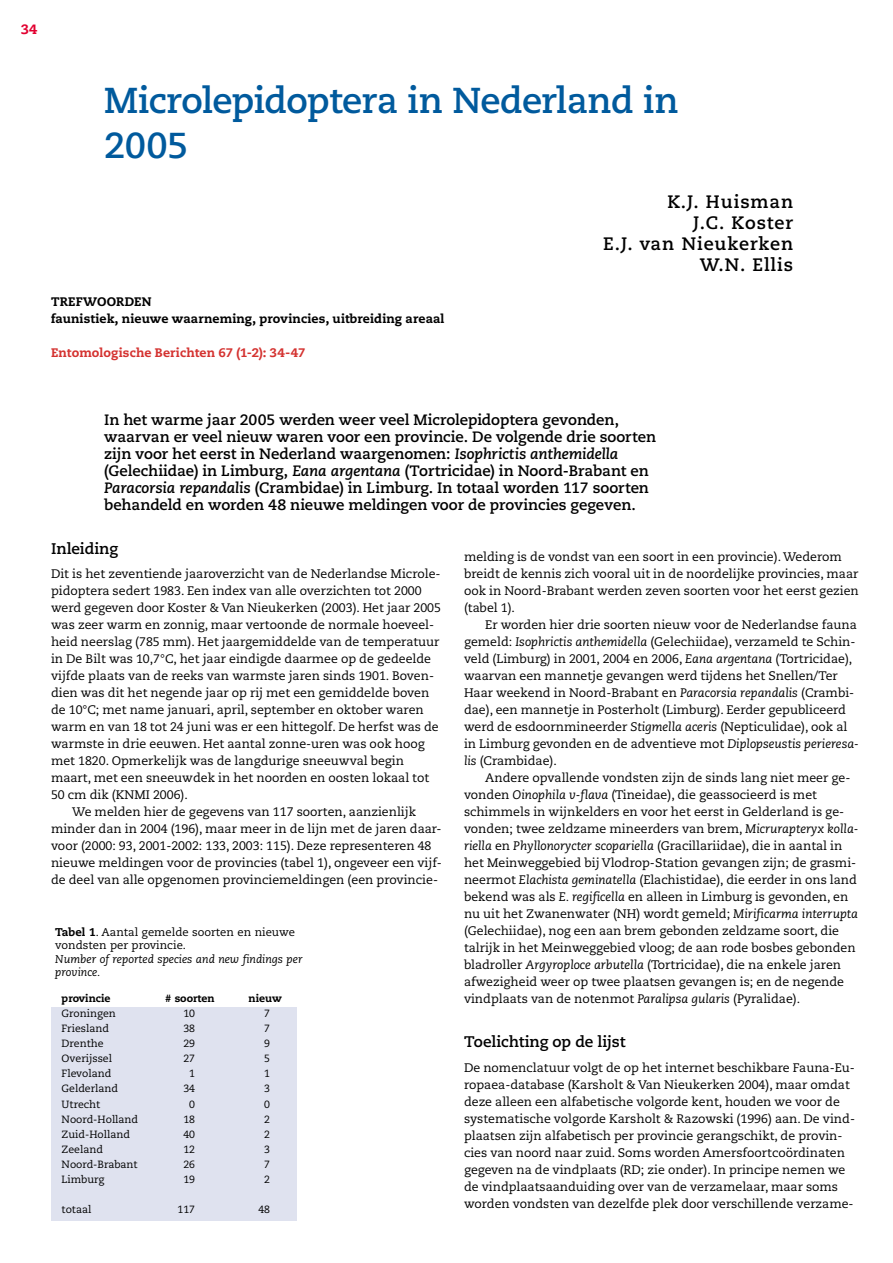
<style>
.page{position:relative;width:893px;height:1263px;background:#fff}
.page>*{position:absolute;margin:0;border:0;box-sizing:border-box;transform-origin:0 0}
.t1{font:700 36px/45px "Caecilia LT Std";letter-spacing:-.015em;color:#005a9d}
.t2{font:700 18px/21px "Caecilia LT Std";letter-spacing:.05em;color:#000;text-align:right}
.t3{font:700 15.3px "Caecilia LT Std";letter-spacing:-.005em;color:#000}
.t4{font:700 15px/17px "Caecilia LT Std";letter-spacing:-.005em;color:#000}
.t5{font:800 13.5px "Caecilia LT Std";color:#e20030}
.t6{font:12.3px/17px "Caecilia LT Std";color:#000}
.t7{font:800 12.3px/17px "Caecilia LT Std";letter-spacing:.005em;color:#000}
.t8{font:800 12.3px "Caecilia LT Std";letter-spacing:.005em;color:#d43230}
.t9{font:11.25px/13.5px "Caecilia LT Std";color:#000}
.t10{font:italic 11.25px/13.5px "Caecilia LT Std";color:#000}
.t11{font:10.5px "Caecilia LT Std";color:#000}
.t12{font:800 10.5px "Caecilia LT Std";color:#000}
.s1{font-style:italic}
.s2{font-weight:800}
</style>
<div class="page">
<div style="left:51px;top:1007px;width:246px;height:213px;background:#dfe2ef"></div>
<p class="t5" style="left:21px;top:21px;width:17px">34</p>
<h1 class="t1" style="left:104px;top:78px;width:576px">Microlepidoptera in Nederland in<br>2005</h1>
<h2 class="t2" style="left:603px;top:192px;width:191px">K.J. Huisman<br>J.C. Koster<br>E.J. van Nieukerken<br>W.N. Ellis</h2>
<p class="t7" style="left:51px;top:293px;width:395px">TREFWOORDEN<br>faunistiek, nieuwe waarneming, provincies, uitbreiding areaal</p>
<p class="t8" style="left:51px;top:345px;width:256px">Entomologische Berichten 67 (1-2): 34-47</p>
<p class="t4" style="left:104px;top:412px;width:553px">In het warme jaar 2005 werden weer veel Microlepidoptera gevonden, waarvan er veel nieuw waren voor een provincie. De volgende drie soorten zijn voor het eerst in Nederland waargenomen: <span class="s1">Isophrictis anthemidella </span>(Gelechiidae) in Limburg, <span class="s1">Eana argentana</span> (Tortricidae) in Noord-Brabant en <span class="s1">Paracorsia repandalis</span> (Crambidae) in Limburg. In totaal worden 117 soorten behandeld en worden 48 nieuwe meldingen voor de provincies gegeven.</p>
<p class="t3" style="left:51px;top:539px;width:69px">Inleiding</p>
<p class="t6" style="left:51px;top:566px;width:391px">Dit is het zeventiende jaaroverzicht van de Nederlandse Microle-</p>
<p class="t6" style="left:51px;top:583px;width:372px">pidoptera sedert 1983. Een index van alle overzichten tot 2000</p>
<p class="t6" style="left:51px;top:600px;width:392px">werd gegeven door Koster &amp; Van Nieukerken (2003). Het jaar 2005</p>
<p class="t6" style="left:51px;top:617px;width:385px">was zeer warm en zonnig, maar vertoonde de normale hoeveel-</p>
<p class="t6" style="left:51px;top:634px;width:390px">heid neerslag (785 mm). Het jaargemiddelde van de temperatuur</p>
<p class="t6" style="left:51px;top:651px;width:382px">in De Bilt was 10,7°C, het jaar eindigde daarmee op de gedeelde</p>
<p class="t6" style="left:51px;top:668px;width:384px">vijfde plaats van de reeks van warmste jaren sinds 1901. Boven-</p>
<p class="t6" style="left:51px;top:685px;width:380px">dien was dit het negende jaar op rij met een gemiddelde boven</p>
<p class="t6" style="left:51px;top:702px;width:374px">de 10°C; met name januari, april, september en oktober waren</p>
<p class="t6" style="left:51px;top:719px;width:389px">warm en van 18 tot 24 juni was er een hittegolf. De herfst was de</p>
<p class="t6" style="left:51px;top:736px;width:375px">warmste in drie eeuwen. Het aantal zonne-uren was ook hoog</p>
<p class="t6" style="left:51px;top:753px;width:354px">met 1820. Opmerkelijk was de langdurige sneeuwval begin</p>
<p class="t6" style="left:51px;top:770px;width:380px">maart, met een sneeuwdek in het noorden en oosten lokaal tot</p>
<p class="t6" style="left:51px;top:787px;width:138px">50 cm dik (KNMI 2006).</p>
<p class="t6" style="left:72px;top:804px;width:345px">We melden hier de gegevens van 117 soorten, aanzienlijk</p>
<p class="t6" style="left:51px;top:821px;width:392px">minder dan in 2004 (196), maar meer in de lijn met de jaren daar-</p>
<p class="t6" style="left:51px;top:838px;width:382px">voor (2000: 93, 2001-2002: 133, 2003: 115). Deze representeren 48</p>
<p class="t6" style="left:51px;top:855px;width:392px">nieuwe meldingen voor de provincies (tabel 1), ongeveer een vijf-</p>
<p class="t6" style="left:51px;top:872px;width:389px">de deel van alle opgenomen provinciemeldingen (een provincie-</p>
<p class="t9" style="left:55px;top:925px;width:241px"><span class="s2">Tabel 1</span>. Aantal gemelde soorten en nieuwe vondsten per provincie.</p>
<p class="t10" style="left:55px;top:952px;width:249px">Number of reported species and new findings per province.</p>
<p class="t12" style="left:62px;top:992px;width:50px">provincie</p>
<p class="t12" style="left:165px;top:992px;width:51px"># soorten</p>
<p class="t12" style="left:249px;top:992px;width:35px">nieuw</p>
<p class="t11" style="left:62px;top:1008px;width:56px">Groningen</p>
<p class="t11" style="left:183px;top:1008px;width:13px">10</p>
<p class="t11" style="left:264px;top:1008px;width:7px">7</p>
<p class="t11" style="left:62px;top:1023px;width:49px">Friesland</p>
<p class="t11" style="left:183px;top:1023px;width:13px">38</p>
<p class="t11" style="left:264px;top:1023px;width:7px">7</p>
<p class="t11" style="left:62px;top:1038px;width:44px">Drenthe</p>
<p class="t11" style="left:183px;top:1038px;width:13px">29</p>
<p class="t11" style="left:264px;top:1038px;width:7px">9</p>
<p class="t11" style="left:62px;top:1053px;width:52px">Overijssel</p>
<p class="t11" style="left:183px;top:1053px;width:13px">27</p>
<p class="t11" style="left:264px;top:1053px;width:7px">5</p>
<p class="t11" style="left:62px;top:1068px;width:51px">Flevoland</p>
<p class="t11" style="left:189px;top:1068px;width:7px">1</p>
<p class="t11" style="left:264px;top:1068px;width:7px">1</p>
<p class="t11" style="left:62px;top:1083px;width:58px">Gelderland</p>
<p class="t11" style="left:183px;top:1083px;width:13px">34</p>
<p class="t11" style="left:264px;top:1083px;width:7px">3</p>
<p class="t11" style="left:62px;top:1098px;width:40px">Utrecht</p>
<p class="t11" style="left:189px;top:1098px;width:7px">0</p>
<p class="t11" style="left:264px;top:1098px;width:7px">0</p>
<p class="t11" style="left:62px;top:1113px;width:78px">Noord-Holland</p>
<p class="t11" style="left:183px;top:1113px;width:13px">18</p>
<p class="t11" style="left:264px;top:1113px;width:7px">2</p>
<p class="t11" style="left:62px;top:1128px;width:70px">Zuid-Holland</p>
<p class="t11" style="left:183px;top:1128px;width:13px">40</p>
<p class="t11" style="left:264px;top:1128px;width:7px">2</p>
<p class="t11" style="left:62px;top:1143px;width:43px">Zeeland</p>
<p class="t11" style="left:183px;top:1143px;width:13px">12</p>
<p class="t11" style="left:264px;top:1143px;width:7px">3</p>
<p class="t11" style="left:62px;top:1158px;width:78px">Noord-Brabant</p>
<p class="t11" style="left:183px;top:1158px;width:13px">26</p>
<p class="t11" style="left:264px;top:1158px;width:7px">7</p>
<p class="t11" style="left:62px;top:1173px;width:44px">Limburg</p>
<p class="t11" style="left:183px;top:1173px;width:13px">19</p>
<p class="t11" style="left:264px;top:1173px;width:7px">2</p>
<p class="t11" style="left:62px;top:1203px;width:31px">totaal</p>
<p class="t11" style="left:178px;top:1203px;width:19px">117</p>
<p class="t11" style="left:258px;top:1203px;width:13px">48</p>
<p class="t6" style="left:464px;top:549px;width:396px">melding is de vondst van een soort in een provincie). Wederom breidt de kennis zich vooral uit in de noordelijke provincies, maar ook in Noord-Brabant werden zeven soorten voor het eerst gezien (tabel 1).</p>
<p class="t6" style="left:464px;top:617px;width:396px;text-indent:21px">Er worden hier drie soorten nieuw voor de Nederlandse fauna gemeld: <span class="s1">Isophrictis anthemidella</span> (Gelechiidae), verzameld te Schin&shy;veld (Limburg) in 2001, 2004 en 2006, <span class="s1">Eana argentana</span> (Tortricidae), waarvan een mannetje gevangen werd tijdens het Snellen/Ter Haar weekend in Noord-Brabant en <span class="s1">Paracorsia repandalis</span> (Crambi&shy;dae), een mannetje in Posterholt (Limburg). Eerder gepubliceerd werd de esdoornmineerder <span class="s1">Stigmella aceris</span> (Nepticulidae), ook al in Limburg gevonden en de adventieve mot <span class="s1">Diplopseustis perieresa&shy;lis</span> (Crambidae).</p>
<p class="t6" style="left:464px;top:770px;width:396px;text-indent:21px">Andere opvallende vondsten zijn de sinds lang niet meer ge&shy;vonden <span class="s1">Oinophila v-flava</span> (Tineidae), die geassocieerd is met schimmels in wijnkelders en voor het eerst in Gelderland is ge&shy;vonden; twee zeldzame mineerders van brem, <span class="s1">Micrurapteryx kolla&shy;riella</span> en <span class="s1">Phyllonorycter scopariella</span> (Gracillariidae), die in aantal in het Meinweggebied bij Vlodrop-Station gevangen zijn; de grasmi&shy;neermot <span class="s1">Elachista geminatella</span> (Elachistidae), die eerder in ons land bekend was als <span class="s1">E. regificella</span> en alleen in Limburg is gevonden, en nu uit het Zwanenwater (NH) wordt gemeld; <span class="s1">Mirificarma interrupta </span>(Gelechiidae), nog een aan brem gebonden zeldzame soort, die talrijk in het Meinweggebied vloog; de aan rode bosbes gebonden bladroller <span class="s1">Argyroploce arbutella</span> (Tortricidae), die na enkele jaren afwezigheid weer op twee plaatsen gevangen is; en de negende vindplaats van de notenmot <span class="s1">Paralipsa gularis</span> (Pyralidae).</p>
<p class="t3" style="left:464px;top:1033px;width:163px">Toelichting op de lijst</p>
<p class="t6" style="left:464px;top:1059px;width:393px">De nomenclatuur volgt de op het internet beschikbare Fauna-Eu&shy;ropaea-database (Karsholt &amp; Van Nieukerken 2004), maar omdat deze alleen een alfabetische volgorde kent, houden we voor de systematische volgorde Karsholt &amp; Razowski (1996) aan. De vind&shy;plaatsen zijn alfabetisch per provincie gerangschikt, de provin&shy;cies van noord naar zuid. Soms worden Amersfoortcoördinaten gegeven na de vindplaats (RD; zie onder). In principe nemen we de vindplaatsaanduiding over van de verzamelaar, maar soms worden vondsten van dezelfde plek door verschillende verzame-</p>
</div>
